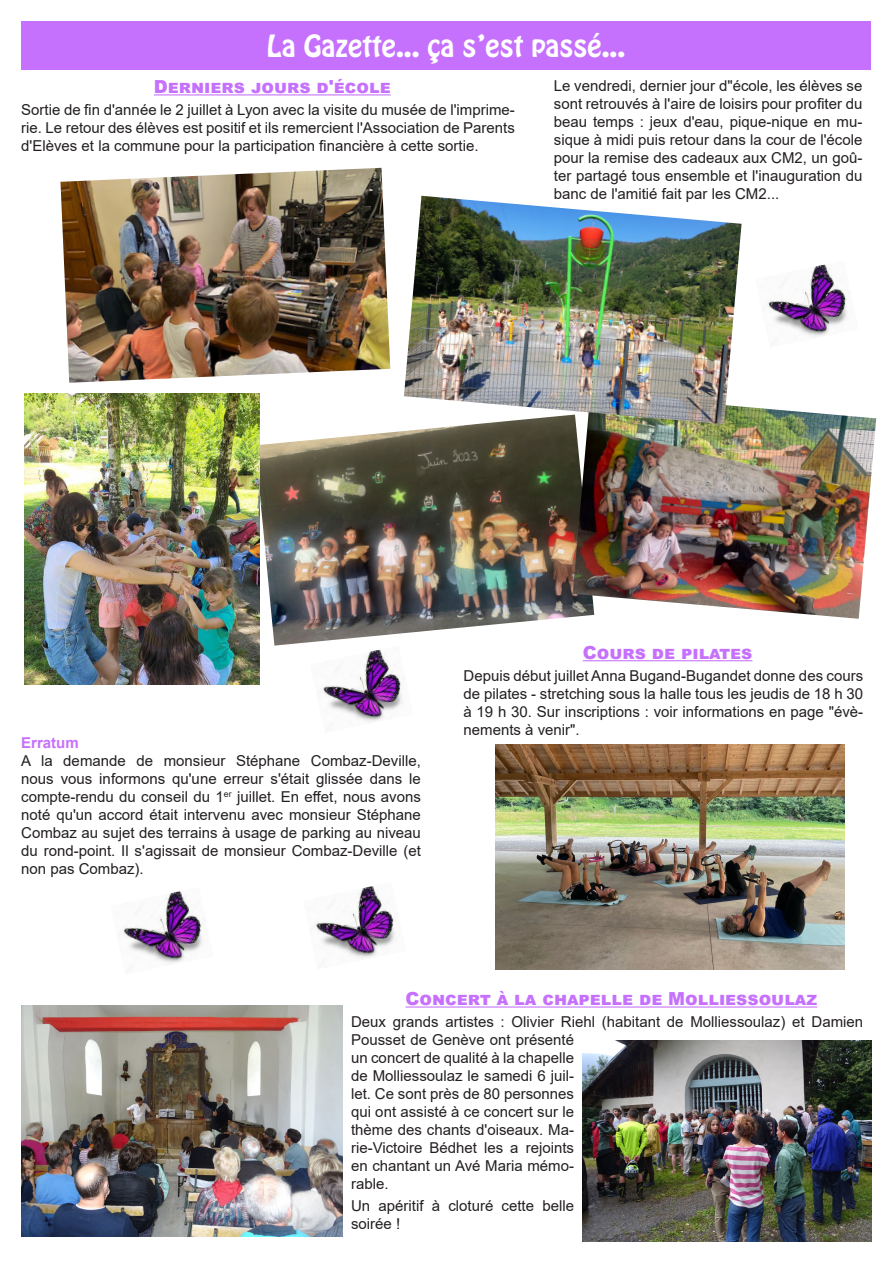
<style>
.page{position:relative;width:893px;height:1263px;background:#fff}
.page>*{position:absolute;margin:0;border:0;box-sizing:border-box;transform-origin:0 0}
.titre_orange{font:27px "Hobo Std";color:#fff}
.t1{font:900 18px "Arial";color:#c671fe}
.t2{font:15px/18px "Arial";color:#231f20;text-align:justify}
.t3{font:700 15px "Arial";color:#c671fe}
</style>
<div class="page">
<img style="left:315px;top:886px;width:81px;height:77px">
<img style="left:322px;top:649px;width:81px;height:73px">
<img style="left:123px;top:891px;width:81px;height:77px">
<div style="left:21px;top:21px;width:850px;height:49px;background:#c671fe"></div>
<img style="left:495px;top:744px;width:350px;height:225px">
<hr style="left:583px;top:660px;width:169px;height:1px;background:#c671fe">
<hr style="left:406px;top:1006px;width:411px;height:1px;background:#c671fe">
<img style="left:21px;top:1006px;width:322px;height:230px">
<hr style="left:154px;top:94px;width:237px;height:1px;background:#c671fe">
<img style="left:60px;top:168px;width:330px;height:215px">
<img style="left:260px;top:424px;width:313px;height:222px">
<img style="left:573px;top:406px;width:303px;height:213px">
<img style="left:25px;top:393px;width:235px;height:292px">
<img style="left:404px;top:196px;width:338px;height:228px">
<img style="left:583px;top:1040px;width:289px;height:202px">
<img style="left:768px;top:264px;width:80px;height:73px">
<p class="titre_orange" style="left:267px;top:27px;width:360px">La Gazette... ça s’est passé...</p>
<p class="t1" style="left:154px;top:73px;width:238px">Derniers jours d'école</p>
<p class="t2" style="left:21px;top:101px;width:495px">Sortie de fin d'année le 2 juillet à Lyon avec la visite du musée de l'imprime&shy;rie. Le retour des élèves est positif et ils remercient l'Association de Parents d'Elèves et la commune pour la participation financière à cette sortie.</p>
<p class="t2" style="left:554px;top:76px;width:310px">Le vendredi, dernier jour d"école, les élèves se sont retrouvés à l'aire de loisirs pour profiter du beau temps : jeux d'eau, pique-nique en mu&shy;sique à midi puis retour dans la cour de l'école pour la remise des cadeaux aux CM2, un goû&shy;ter partagé tous ensemble et l'inauguration du banc de l'amitié fait par les CM2...</p>
<p class="t3" style="left:21px;top:732px;width:59px">Erratum</p>
<p class="t2" style="left:21px;top:752px;width:401px">A la demande de monsieur Stéphane Combaz-Deville, nous vous informons qu'une erreur s'était glissée dans le compte-rendu du conseil du 1<sup>er</sup> juillet. En effet, nous avons noté qu'un accord était intervenu avec monsieur Stéphane Combaz au sujet des terrains à usage de parking au niveau du rond-point. Il s'agissait de monsieur Combaz-Deville (et non pas Combaz).</p>
<p class="t1" style="left:583px;top:639px;width:171px">Cours de pilates</p>
<p class="t2" style="left:463px;top:666px;width:401px">Depuis début juillet Anna Bugand-Bugandet donne des cours de pilates - stretching sous la halle tous les jeudis de 18 h 30 à 19 h 30. Sur inscriptions : voir informations en page "évè&shy;nements à venir".</p>
<p class="t1" style="left:406px;top:985px;width:413px">Concert à la chapelle de Molliessoulaz</p>
<p class="t2" style="left:351px;top:1013px;width:514px;text-align:left">Deux grands artistes : Olivier Riehl (habitant de Molliessoulaz) et Damien Pousset de Genève ont présenté<br>un concert de qualité à la chapelle<br>de Molliessoulaz le samedi 6 juil-<br>let. Ce sont près de 80 personnes<br>qui ont assisté à ce concert sur le<br>thème des chants d'oiseaux. Ma-<br>rie-Victoire Bédhet les a rejoints<br>en chantant un Avé Maria mémo-<br>rable.</p>
<p class="t2" style="left:351px;top:1197px;width:224px">Un apéritif à cloturé cette belle soirée !</p>
</div>
